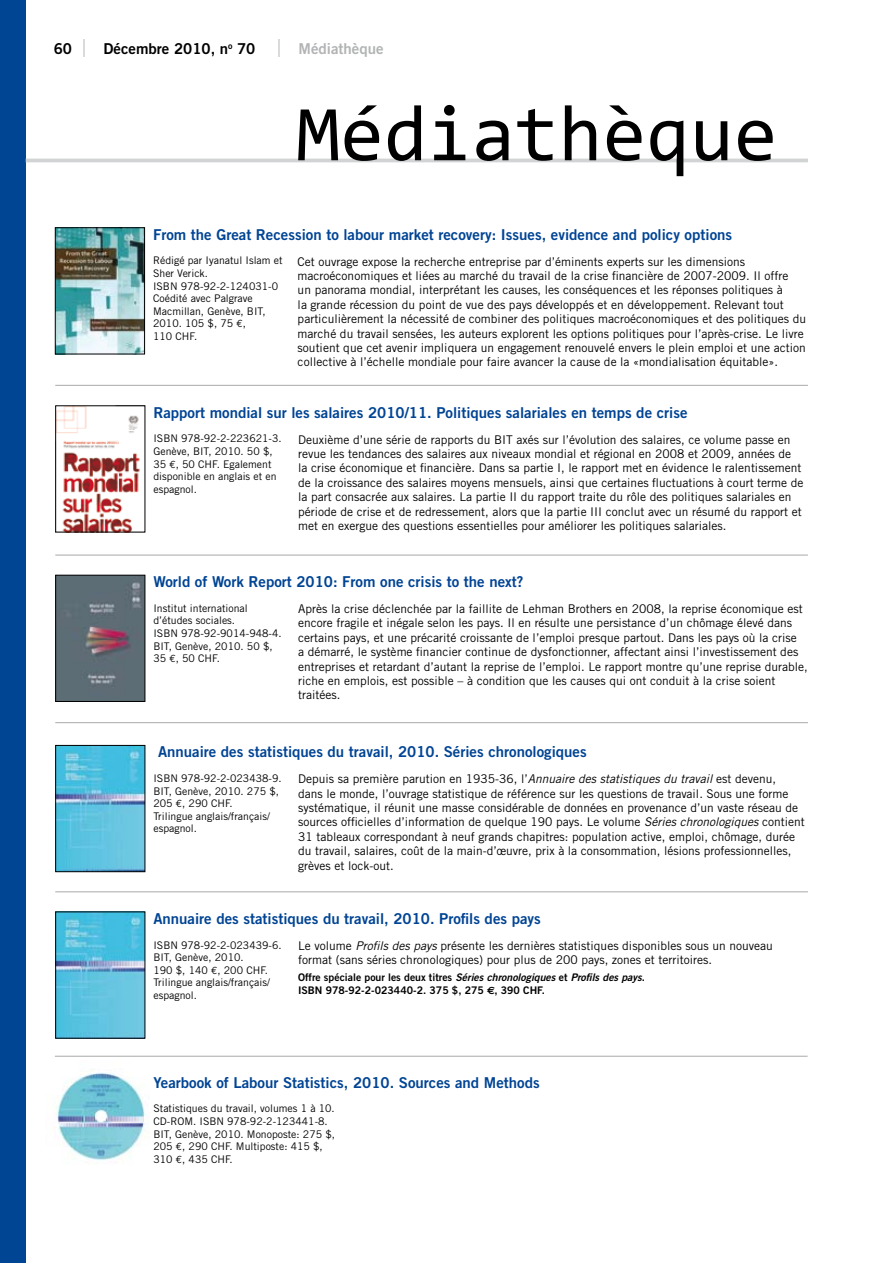
<style>
.page{position:relative;width:893px;height:1263px;background:#fff}
.page>*{position:absolute;margin:0;border:0;box-sizing:border-box;transform-origin:0 0}
.t1{font:79.5px "Consolas";color:#000}
.t2{font:15px "Trade Gothic Bold Two";color:#004494}
.t3{font:15px "Trade Gothic Bold Two";color:#000}
.t4{font:15px "Trade Gothic Bold Two";color:#b1b3b4}
.t5{font:12px/14.4px "Trade Gothic";color:#000}
.t6{font:10.5px/12.6px "Trade Gothic";color:#000}
.t7{font:10.5px/12.6px "Trade Gothic Bold Two";color:#000}
.s1{font-family:"Euro Mono"}
.s2{font-style:italic}
.s3{font-family:"Euro Sans";font-weight:700}
</style>
<div class="page">
<svg style="left:83px;top:40px;width:2px;height:17px"></svg>
<svg style="left:278px;top:40px;width:2px;height:17px"></svg>
<div style="left:0;top:0;width:26px;height:1263px;background:#004494"></div>
<hr style="left:26px;top:159px;width:782px;height:3px;background:#d1d3d4">
<img style="left:57px;top:229px;width:86px;height:123px">
<div style="left:55px;top:227px;width:90px;height:127px;border:1px solid #000"></div>
<hr style="left:55px;top:385px;width:753px;height:1px;background:#b1b3b4">
<img style="left:57px;top:407px;width:83px;height:123px">
<div style="left:55px;top:405px;width:90px;height:127px;border:1px solid #000"></div>
<hr style="left:55px;top:554px;width:753px;height:2px;background:#b1b3b4">
<img style="left:57px;top:577px;width:86px;height:123px">
<div style="left:55px;top:575px;width:90px;height:127px;border:1px solid #000"></div>
<hr style="left:55px;top:722px;width:753px;height:1px;background:#b1b3b4">
<img style="left:57px;top:747px;width:86px;height:123px">
<div style="left:55px;top:745px;width:90px;height:127px;border:1px solid #000"></div>
<hr style="left:55px;top:891px;width:753px;height:1px;background:#b1b3b4">
<img style="left:57px;top:913px;width:86px;height:123px">
<div style="left:55px;top:911px;width:90px;height:127px;border:1px solid #000"></div>
<hr style="left:55px;top:1056px;width:753px;height:1px;background:#b1b3b4">
<img style="left:54px;top:1069px;width:92px;height:95px">
<p class="t3" style="left:54px;top:39px;width:20px">60</p>
<p class="t3" style="left:104px;top:39px;width:153px">Décembre 2010, n<sup>o</sup> 70</p>
<p class="t4" style="left:299px;top:39px;width:87px">Médiathèque</p>
<h1 class="t1" style="left:296px;top:85px;width:482px">Médiathèque</h1>
<p class="t2" style="left:153px;top:225px;width:581px">From the Great Recession to labour market recovery: I ssues, evidence and policy options</p>
<p class="t6" style="left:153px;top:254px;width:131px">Rédigé par Iyanatul Islam et<br>Sher Verick.<br>ISBN 978-92-2-124031-0<br>Coédité avec Palgrave<br>Macmillan, Genève, BIT,<br>2010. 105 $, 75 <span class="s1">€</span>,<br>110 CHF.</p>
<p class="t5" style="left:298px;top:254px;width:510px">Cet ouvrage expose la recherche entreprise par d’éminents experts sur les dimensions macroéconomiques et liées au marché du travail de la crise financière de 2007-2009. Il offre<br>un panorama mondial, interprétant les causes, les conséquences et les réponses politiques à<br>la grande récession du point de vue des pays développés et en développement. Relevant tout particulièrement la nécessité de combiner des politiques macroéconomiques et des politiques du marché du travail sensées, les auteurs explorent les options politiques pour l’après-crise. Le livre soutient que cet avenir impliquera un engagement renouvelé envers le plein emploi et une action collective à l’échelle mondiale pour faire avancer la cause de la «mondialisation équitable».</p>
<p class="t2" style="left:153px;top:403px;width:536px">Rapport mondial sur les salaires 2010/11. Politiques salariales en temps de crise</p>
<p class="t6" style="left:153px;top:432px;width:130px">ISBN 978-92-2-223621-3.<br>Genève, BIT, 2010. 50 $,<br>35 <span class="s1">€</span>, 50 CHF. Egalement disponible en anglais et en espagnol.</p>
<p class="t5" style="left:298px;top:432px;width:507px">Deuxième d’une série de rapports du BIT axés sur l’évolution des salaires, ce volume passe en revue les tendances des salaires aux niveaux mondial et régional en 2008 et 2009, années de la crise économique et financière. Dans sa partie I, le rapport met en évidence le ralentissement de la croissance des salaires moyens mensuels, ainsi que certaines fluctuations à court terme de la part consacrée aux salaires. La partie II du rapport traite du rôle des politiques salariales en période de crise et de redressement, alors que la partie III conclut avec un résumé du rapport et met en exergue des questions essentielles pour améliorer les politiques salariales.</p>
<p class="t2" style="left:153px;top:572px;width:372px">World of Work Report 2010: From one crisis to the next?</p>
<p class="t6" style="left:153px;top:602px;width:130px">Institut international d’études sociales.<br>ISBN 978-92-9014-948-4.<br>BIT, Genève, 2010. 50 $,<br>35 <span class="s1">€</span>, 50 CHF.</p>
<p class="t5" style="left:298px;top:601px;width:511px">Après la crise déclenchée par la faillite de Lehman Brothers en 2008, la reprise économique est encore fragile et inégale selon les pays. Il en résulte une persistance d’un chômage élevé dans certains pays, et une précarité croissante de l’emploi presque partout. Dans les pays où la crise<br>a démarré, le système financier continue de dysfonctionner, affectant ainsi l’investissement des entreprises et retardant d’autant la reprise de l’emploi. Le rapport montre qu’une reprise durable, riche en emplois, est possible – à condition que les causes qui ont conduit à la crise soient traitées.</p>
<p class="t2" style="left:158px;top:743px;width:430px">Annuaire des statistiques du travail, 2010. Séries chronologiques</p>
<p class="t6" style="left:153px;top:772px;width:130px">ISBN 978-92-2-023438-9.<br>BIT, Genève, 2010. 275 $,<br>205 <span class="s1">€</span>, 290 CHF.<br>Trilingue anglais/français/ espagnol.</p>
<p class="t5" style="left:298px;top:772px;width:508px">Depuis sa première parution en 1935-36, l’<span class="s2">Annuaire des statistiques du travail</span> est devenu,<br>dans le monde, l’ouvrage statistique de référence sur les questions de travail. Sous une forme systématique, il réunit une masse considérable de données en provenance d’un vaste réseau de sources officielles d’information de quelque 190 pays. Le volume <span class="s2">Séries chronologiques</span> contient 31 tableaux correspondant à neuf grands chapitres: population active, emploi, chômage, durée du travail, salaires, coût de la main-d’œuvre, prix à la consommation, lésions professionnelles, grèves et lock-out.</p>
<p class="t2" style="left:153px;top:909px;width:389px">Annuaire des statistiques du travail, 2010. Profils des pays</p>
<p class="t6" style="left:153px;top:938px;width:130px">ISBN 978-92-2-023439-6.<br>BIT, Genève, 2010.<br>190 $, 140 <span class="s1">€</span>, 200 CHF.<br>Trilingue anglais/français/ espagnol.</p>
<p class="t5" style="left:298px;top:938px;width:476px">Le volume <span class="s2">Profils des pays</span> présente les dernières statistiques disponibles sous un nouveau format (sans séries chronologiques) pour plus de 200 pays, zones et territoires.</p>
<p class="t7" style="left:298px;top:971px;width:349px">Offre spéciale pour les deux titres <span class="s2">Séries chronologiques</span> et <span class="s2">Profils des pays</span>.<br>ISBN</p>
<p class="t7" style="left:326px;top:983px;width:221px">978-92-2-023440-2. 375 $, 275 <span class="s3">€</span>, 390 CH F.</p>
<p class="t2" style="left:153px;top:1073px;width:388px">Yearbook of Labour Statistics, 2010. Sources and Methods</p>
<p class="t6" style="left:153px;top:1102px;width:183px">Statistiques du travail, volumes 1 à 10.<br>CD-ROM. ISBN 978-92-2-123441-8.<br>BIT, Genève, 2010. Monoposte: 275 $,<br>205 <span class="s1">€</span>, 290 CHF. Multiposte: 415 $,<br>310 <span class="s1">€</span>, 435 CHF.</p>
</div>
